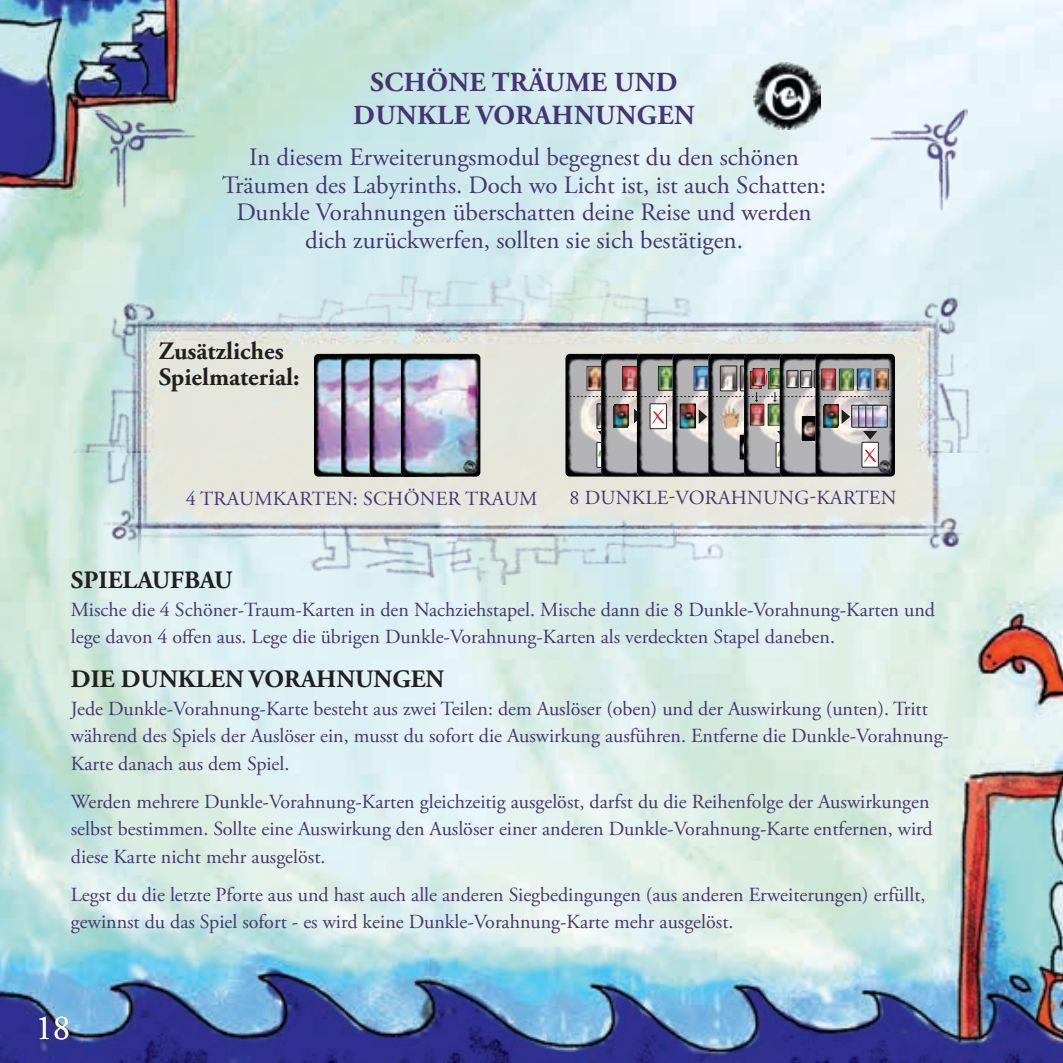
<style>
.page{position:relative;width:1063px;height:1063px;background:#fff}
.page>*{position:absolute;margin:0;border:0;box-sizing:border-box;transform-origin:0 0}
.t1{font:35px "Adobe Garamond Pro";color:#fffce1}
.t2{font:700 27.5px/33px "Adobe Garamond Pro";letter-spacing:.015em;color:#463571;text-align:center}
.t3{font:25px/27.5px "Adobe Garamond Pro";color:#463571;text-align:center}
.t4{font:700 25px/26.2px "Adobe Garamond Pro";color:#231f20}
.t5{font:20px/27.5px "Adobe Garamond Pro";color:#463571}
</style>
<div class="page">
<img style="left:0;top:0;width:1063px;height:1063px">
<img style="left:91px;top:111px;width:108px;height:102px">
<img style="left:866px;top:106px;width:102px;height:107px">
<img style="left:753px;top:62px;width:68px;height:67px">
<img style="left:53px;top:275px;width:945px;height:310px">
<img style="left:314px;top:354px;width:166px;height:123px">
<img style="left:566px;top:354px;width:329px;height:123px">
<h2 class="t2" style="left:353px;top:66px;width:343px">SCHÖNE TRÄUME UND<br>DUNKLE VORAHNUNGEN</h2>
<p class="t3" style="left:222px;top:145px;width:605px">In diesem Erweiterungsmodul begegnest du den schönen Träumen des Labyrinths. Doch wo Licht ist, ist auch Schatten:<br>Dunkle Vorahnungen überschatten deine Reise und werden dich zurückwerfen, sollten sie sich bestätigen.</p>
<p class="t4" style="left:159px;top:338px;width:142px">Zusätzliches<br>Spielmaterial:</p>
<p class="t5" style="left:186px;top:485px;width:353px">4 TRAUMKARTEN: SCHÖNER TRAUM</p>
<p class="t5" style="left:570px;top:485px;width:328px">8 DUNKLE-VORAHNUNG-KARTEN</p>
<p class="t4" style="left:71px;top:568px;width:163px">SPIELAUFBAU</p>
<p class="t5" style="left:71px;top:596px;width:866px">Mische die 4 Schöner-Traum-Karten in den Nachziehstapel. Mische dann die 8 Dunkle-Vorahnung-Karten und lege davon 4 offen aus. Lege die übrigen Dunkle-Vorahnung-Karten als verdeckten Stapel daneben.</p>
<p class="t4" style="left:71px;top:666px;width:375px">DIE DUNKLEN VORAHNUNGEN</p>
<p class="t5" style="left:71px;top:695px;width:880px">Jede Dunkle-Vorahnung-Karte besteht aus zwei Teilen: dem Auslöser (oben) und der Auswirkung (unten). Tritt während des Spiels der Auslöser ein, musst du sofort die Auswirkung ausführen. Entferne die Dunkle-Vorahnung-<br>Karte danach aus dem Spiel.</p>
<p class="t5" style="left:71px;top:788px;width:863px">Werden mehrere Dunkle-Vorahnung-Karten gleichzeitig ausgelöst, darfst du die Reihenfolge der Auswirkungen selbst bestimmen. Sollte eine Auswirkung den Auslöser einer anderen Dunkle-Vorahnung-Karte entfernen, wird diese Karte nicht mehr ausgelöst.</p>
<p class="t5" style="left:71px;top:881px;width:856px">Legst du die letzte Pforte aus und hast auch alle anderen Siegbedingungen (aus anderen Erweiterungen) erfüllt, gewinnst du das Spiel sofort - es wird keine Dunkle-Vorahnung-Karte mehr ausgelöst.</p>
<h1 class="t1" style="left:35px;top:1007px;width:36px">18</h1>
</div>
